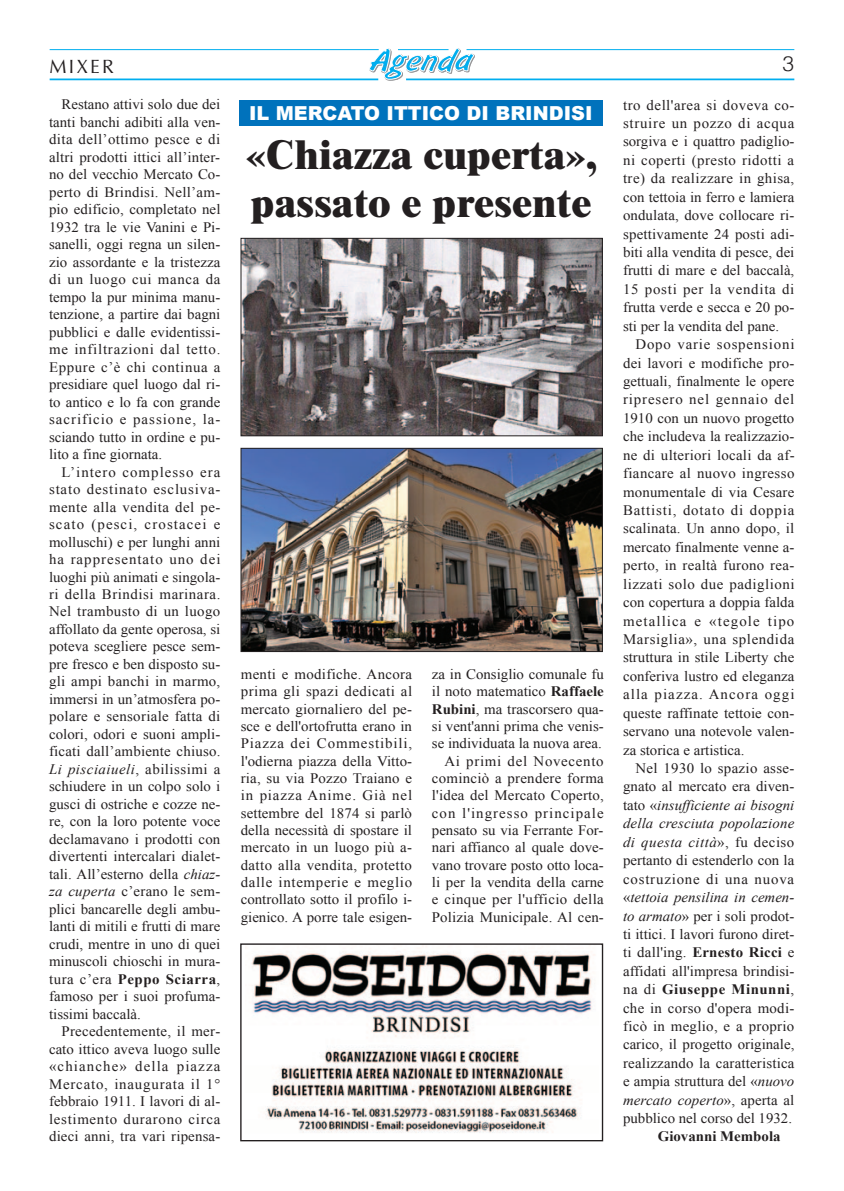
<style>
.page{position:relative;width:844px;height:1191px;background:#fff}
.page>*{position:absolute;margin:0;border:0;box-sizing:border-box;transform-origin:0 0}
.t1{font:800 40.25px/48.3px "Times";letter-spacing:.01em;color:#231f20}
.t2{font:300 21px "Helvetica";color:#231f20}
.t3{font:900 19.25px "Arial";color:#fff}
.t4{font:19.25px "Optima";letter-spacing:.11em;color:#231f20}
.t5{font:14.35px/17.5px "Times New Roman";color:#231f20;text-align:justify}
.t6{font:700 14.35px "Times New Roman";color:#231f20}
.s1{font-style:italic}
.s2{font-weight:700}
</style>
<div class="page">
<svg style="left:369px;top:48px;width:105px;height:33px"></svg>
<hr style="left:398px;top:49px;width:50px;height:1px;background:#00aeef">
<hr style="left:50px;top:49px;width:328px;height:1px;background:#00aeef">
<hr style="left:466px;top:49px;width:328px;height:1px;background:#00aeef">
<hr style="left:50px;top:78px;width:328px;height:2px;background:#00aeef">
<hr style="left:406px;top:78px;width:388px;height:2px;background:#00aeef">
<img style="left:251px;top:951px;width:344px;height:182px">
<div style="left:240px;top:943px;width:363px;height:198px;border:1px solid #231f20"></div>
<img style="left:243px;top:240px;width:357px;height:194px">
<div style="left:241px;top:238px;width:361px;height:198px;border:1px solid #231f20"></div>
<img style="left:243px;top:450px;width:357px;height:200px">
<div style="left:241px;top:448px;width:361px;height:204px;border:1px solid #231f20"></div>
<div style="left:239px;top:100px;width:363px;height:25px;background:#0072bc"></div>
<h3 class="t4" style="left:50px;top:55px;width:66px">MIXER</h3>
<h2 class="t2" style="left:782px;top:45px;width:13px">3</h2>
<p class="t5" style="left:49px;top:95px;width:173px;text-indent:12px">Restano attivi solo due dei tanti banchi adibiti alla ven&shy;dita dell’ottimo pesce e di altri prodotti ittici all’inter&shy;no del vecchio Mercato Co&shy;perto di Brindisi. Nell’am&shy;pio edificio, completato nel 1932 tra le vie Vanini e Pi&shy;sanelli, oggi regna un silen&shy;zio assordante e la tristezza di un luogo cui manca da tempo la pur minima manu&shy;tenzione, a partire dai bagni pubblici e dalle evidentissi&shy;me infiltrazioni dal tetto.<br>Eppure c’è chi continua a presidiare quel luogo dal ri&shy;to antico e lo fa con grande sacrificio e passione, la&shy;sciando tutto in ordine e pu&shy;lito a fine giornata.</p>
<p class="t5" style="left:49px;top:463px;width:173px;text-indent:12px">L’intero complesso era stato destinato esclusiva&shy;mente alla vendita del pe&shy;scato (pesci, crostacei e molluschi) e per lunghi anni ha rappresentato uno dei luoghi più animati e singola&shy;ri della Brindisi marinara.<br>Nel trambusto di un luogo affollato da gente operosa, si poteva scegliere pesce sem&shy;pre fresco e ben disposto su&shy;gli ampi banchi in marmo, immersi in un’atmosfera po&shy;polare e sensoriale fatta di colori, odori e suoni ampli&shy;ficati dall’ambiente chiuso.<br><span class="s1">Li pisciaiueli</span>, abilissimi a schiudere in un colpo solo i gusci di ostriche e cozze ne&shy;re, con la loro potente voce declamavano i prodotti con divertenti intercalari dialet&shy;tali. All’esterno della <span class="s1">chiaz&shy;za cuperta</span> c’erano le sem&shy;plici bancarelle degli ambu&shy;lanti di mitili e frutti di mare crudi, mentre in uno di quei minuscoli chioschi in mura&shy;tura c’era <span class="s2">Peppo Sciarra</span>, famoso per i suoi profuma&shy;tissimi baccalà.</p>
<p class="t5" style="left:49px;top:1022px;width:173px;text-indent:12px">Precedentemente, il mer&shy;cato ittico aveva luogo sulle «chianche» della piazza Mercato, inaugurata il 1° febbraio 1911. I lavori di al&shy;lestimento durarono circa dieci anni, tra vari ripensa-</p>
<p class="t5" style="left:623px;top:95px;width:173px;line-height:18.4px">tro dell'area si doveva co&shy;struire un pozzo di acqua sorgiva e i quattro padiglio&shy;ni coperti (presto ridotti a tre) da realizzare in ghisa, con tettoia in ferro e lamiera ondulata, dove collocare ri&shy;spettivamente 24 posti adi&shy;biti alla vendita di pesce, dei frutti di mare e del baccalà, 15 posti per la vendita di frutta verde e secca e 20 po&shy;sti per la vendita del pane.</p>
<p class="t5" style="left:623px;top:335px;width:173px;line-height:18.4px;text-indent:12px">Dopo varie sospensioni dei lavori e modifiche pro&shy;gettuali, finalmente le opere ripresero nel gennaio del 1910 con un nuovo progetto che includeva la realizzazio&shy;ne di ulteriori locali da af&shy;fiancare al nuovo ingresso monumentale di via Cesare Battisti, dotato di doppia scalinata. Un anno dopo, il mercato finalmente venne a&shy;perto, in realtà furono rea&shy;lizzati solo due padiglioni con copertura a doppia falda metallica e «tegole tipo Marsiglia», una splendida struttura in stile Liberty che conferiva lustro ed eleganza alla piazza. Ancora oggi queste raffinate tettoie con&shy;servano una notevole valen&shy;za storica e artistica.</p>
<p class="t5" style="left:623px;top:759px;width:173px;line-height:18.4px;text-indent:12px">Nel 1930 lo spazio asse&shy;gnato al mercato era diven&shy;tato «<span class="s1">insufficiente ai bisogni della cresciuta popolazione di questa città</span>», fu deciso pertanto di estenderlo con la costruzione di una nuova «<span class="s1">tettoia pensilina in cemen&shy;to armato</span>» per i soli prodot&shy;ti ittici. I lavori furono diret&shy;ti dall'ing. <span class="s2">Ernesto Ricci</span> e affidati all'impresa brindisi&shy;na di <span class="s2">Giuseppe Minunni</span>, che in corso d'opera modi&shy;ficò in meglio, e a proprio carico, il progetto originale, realizzando la caratteristica e ampia struttura del «<span class="s1">nuovo mercato coperto</span>», aperta al pubblico nel corso del 1932.</p>
<p class="t6" style="left:657px;top:1126px;width:124px">Giovanni Membola</p>
<h3 class="t3" style="left:249px;top:99px;width:345px">IL MERCATO ITTICO DI BRINDISI</h3>
<h1 class="t1" style="left:245px;top:130px;width:353px">«Chiazza cuperta», passato e presente</h1>
<p class="t5" style="left:241px;top:665px;width:173px">menti e modifiche. Ancora prima gli spazi dedicati al mercato giornaliero del pe&shy;sce e dell'ortofrutta erano in Piazza dei Commestibili, l'odierna piazza della Vitto&shy;ria, su via Pozzo Traiano e in piazza Anime. Già nel settembre del 1874 si parlò della necessità di spostare il mercato in un luogo più a&shy;datto alla vendita, protetto dalle intemperie e meglio controllato sotto il profilo i&shy;gienico. A porre tale esigen-</p>
<p class="t5" style="left:432px;top:665px;width:173px;text-align:right">za in Consiglio comunale fu il noto matematico <span class="s2">Raffaele<br>Rubini</span>, ma trascorsero qua&shy;si vent'anni prima che venis&shy;se individuata la nuova area.<br>Ai primi del Novecento cominciò a prendere forma l'idea del Mercato Coperto, con l'ingresso principale pensato su via Ferrante For&shy;nari affianco al quale dove&shy;vano trovare posto otto loca&shy;li per la vendita della carne e cinque per l'ufficio della<br>Polizia Municipale. Al cen-</p>
</div>
